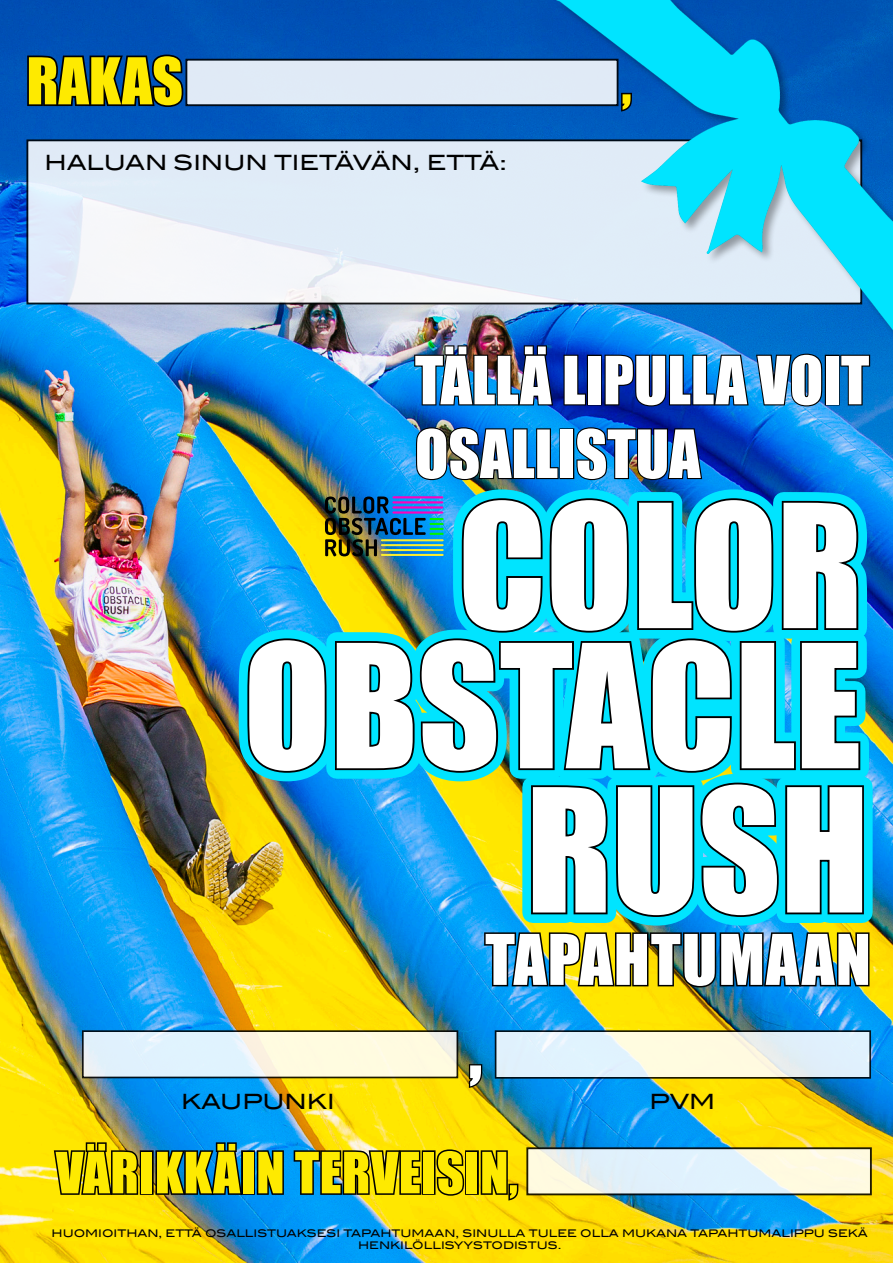
<style>
.page{position:relative;width:893px;height:1263px;background:#fff}
.page>*{position:absolute;margin:0;border:0;box-sizing:border-box;transform-origin:0 0}
.t1{font:158.55px "Impact";color:#fff}
.t2{font:81.75px "Impact";color:#fff}
.t3{font:64.5px "Impact";letter-spacing:.02em;color:#fff}
.t4{font:61.35px/73.7px "Impact";color:#fff}
.t5{font:60px "Impact";color:#feea00}
.t6{font:59.55px "Impact";color:#feea00}
.t7{font:52.5px "Impact";letter-spacing:.01em;color:#feea00}
.t8{font:500 21px "ITC Blair";color:#000}
.t9{font:500 10.5px "ITC Blair";color:#000}
</style>
<div class="page">
<img style="left:0;top:0;width:893px;height:1263px">
<svg style="left:29px;top:142px;width:270px;height:159px;fill:#e0edf9"></svg>
<svg style="left:25px;top:36px;width:161px;height:73px;background:#003a81"></svg>
<svg style="left:52px;top:1133px;width:88px;height:90px;background:#bfac09"></svg>
<div style="left:140px;top:1150px;width:14px;height:45px;border:3px solid #000"></div>
<img style="left:154px;top:1133px;width:90px;height:63px">
<div style="left:241px;top:1150px;width:14px;height:45px;border:3px solid #000"></div>
<svg style="left:255px;top:1149px;width:30px;height:47px"></svg>
<svg style="left:292px;top:1148px;width:131px;height:75px;background:#6a9464"></svg>
<div style="left:422px;top:1150px;width:13px;height:45px;border:3px solid #000"></div>
<svg style="left:434px;top:1147px;width:32px;height:51px;background:#9b8b02"></svg>
<div style="left:465px;top:1150px;width:14px;height:45px;border:3px solid #000"></div>
<svg style="left:479px;top:1149px;width:41px;height:53px;background:#ae9a00"></svg>
<svg style="left:85px;top:1033px;width:370px;height:42px;background:#f1f6ed"></svg>
<div style="left:82px;top:1030px;width:376px;height:48px;border:2px solid #000"></div>
<svg style="left:498px;top:1033px;width:370px;height:43px;background:#ebf4f1"></svg>
<div style="left:495px;top:1030px;width:376px;height:49px;border:2px solid #000"></div>
<svg style="left:529px;top:1150px;width:340px;height:42px;background:#edf4ef"></svg>
<div style="left:526px;top:1147px;width:346px;height:48px;border:2px solid #000"></div>
<div style="left:186px;top:60px;width:432px;height:45px;background:#e0eaf6"></div>
<div style="left:185px;top:59px;width:433px;height:47px;border:2px solid #000"></div>
<img style="left:299px;top:0;width:594px;height:358px">
<svg style="left:468px;top:1063px;width:16px;height:26px"></svg>
<img style="left:223px;top:344px;width:662px;height:645px">
<hr style="left:381px;top:539px;width:63px;height:2px;background:#f9ed32">
<hr style="left:381px;top:544px;width:63px;height:2px;background:#f9ed32">
<hr style="left:381px;top:549px;width:63px;height:2px;background:#f9ed32">
<hr style="left:381px;top:554px;width:63px;height:2px;background:#f9ed32">
<svg style="left:620px;top:91px;width:14px;height:22px"></svg>
<p class="t6" style="left:26px;top:35px;width:158px">RAKAS</p>
<p class="t8" style="left:44px;top:150px;width:464px">HALUAN SINUN TIETÄVÄN, ETTÄ:</p>
<p class="t5" style="left:621px;top:34px;width:12px">,</p>
<p class="t4" style="left:415px;top:342px;width:456px">TÄLLÄ LIPULLA VOIT<br>OSALLISTUA</p>
<p class="t1" style="left:458px;top:443px;width:406px">COLOR</p>
<p class="t1" style="left:244px;top:583px;width:619px">OBSTACLE</p>
<p class="t1" style="left:526px;top:727px;width:344px">RUSH</p>
<p class="t3" style="left:485px;top:909px;width:387px">TAPAHTUMAAN</p>
<p class="t2" style="left:469px;top:982px;width:15px">,</p>
<p class="t8" style="left:181px;top:1088px;width:155px">KAUPUNKI</p>
<p class="t8" style="left:650px;top:1088px;width:67px">PVM</p>
<p class="t7" style="left:56px;top:1132px;width:463px">VÄRIKKÄIN TERVEISIN,</p>
<p class="t9" style="left:52px;top:1226px;width:818px">HUOMIOITHAN, ETTÄ OSALLISTUAKSESI TAPAHTUMAAN, SINULLA TULEE OLLA MUKANA TAPAHTUMALIPPU SEKÄ</p>
<p class="t9" style="left:358px;top:1239px;width:205px">HENKILÖLLISYYSTODISTUS.</p>
</div>
